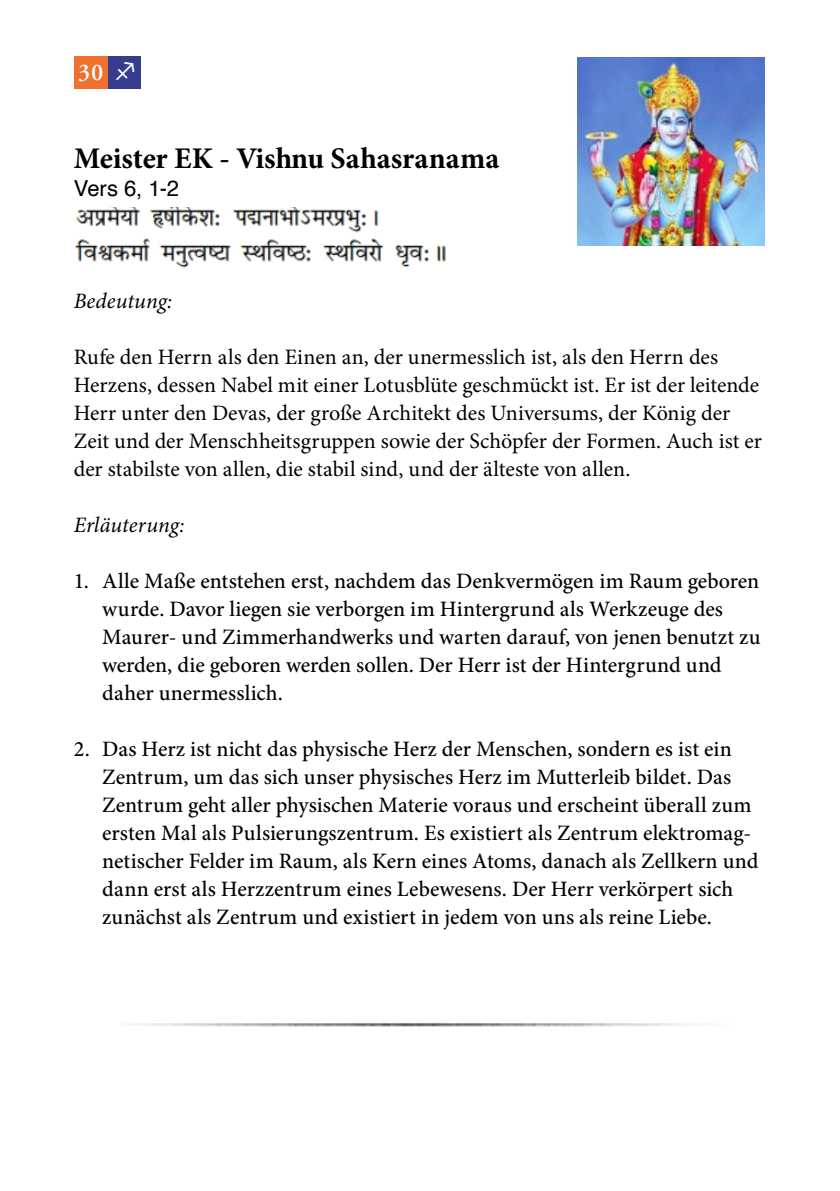
<style>
.page{position:relative;width:840px;height:1191px;background:#fff}
.page>*{position:absolute;margin:0;border:0;box-sizing:border-box;transform-origin:0 0}
.t1{font:700 30px "Minion Pro";letter-spacing:-.005em;color:#000}
.t2{font:600 24px "Adobe Garamond Pro";color:#fff}
.t3{font:500 22px/28px "Minion Pro";color:#000}
.t4{font:22px/28px "Minion Pro";color:#000}
.t5{font:italic 22px "Minion Pro";color:#000}
.t6{font:22px "Helvetica";color:#000}
</style>
<div class="page">
<div style="left:74px;top:56px;width:34px;height:33px;background:#ee7130"></div>
<div style="left:108px;top:56px;width:33px;height:33px;background:#363d8c"></div>
<img style="left:577px;top:58px;width:187px;height:187px">
<img style="left:128px;top:1023px;width:561px;height:4px">
<img style="left:74px;top:208px;width:373px;height:60px">
<p class="t2" style="left:78px;top:59px;width:27px">30</p>
<h1 class="t1" style="left:74px;top:137px;width:427px">Meister EK - Vishnu Sahasranama</h1>
<p class="t6" style="left:74px;top:171px;width:107px">Vers 6, 1-2</p>
<p class="t5" style="left:74px;top:286px;width:100px">Bedeutung:</p>
<p class="t4" style="left:74px;top:343px;width:689px">Rufe den Herrn als den Einen an, der unermesslich ist, als den Herrn des Herzens, dessen Nabel mit einer Lotusblüte geschmückt ist. Er ist der leitende Herr unter den Devas, der große Architekt des Universums, der König der Zeit und der Menschheitsgruppen sowie der Schöpfer der Formen. Auch ist er der stabilste von allen, die stabil sind, und der älteste von allen.</p>
<p class="t5" style="left:74px;top:510px;width:112px">Erläuterung:</p>
<p class="t3" style="left:102px;top:567px;width:659px;text-indent:-28px">1. Alle Maße entstehen erst, nachdem das Denkvermögen im Raum geboren wurde. Davor liegen sie verborgen im Hintergrund als Werkzeuge des Maurer- und Zimmerhandwerks und warten darauf, von jenen benutzt zu werden, die geboren werden sollen. Der Herr ist der Hintergrund und daher unermesslich.</p>
<p class="t3" style="left:102px;top:735px;width:657px;text-indent:-28px">2. Das Herz ist nicht das physische Herz der Menschen, sondern es ist ein Zentrum, um das sich unser physisches Herz im Mutterleib bildet. Das Zentrum geht aller physischen Materie voraus und erscheint überall zum ersten Mal als Pulsierungszentrum. Es existiert als Zentrum elektromag&shy;netischer Felder im Raum, als Kern eines Atoms, danach als Zellkern und dann erst als Herzzentrum eines Lebewesens. Der Herr verkörpert sich zunächst als Zentrum und existiert in jedem von uns als reine Liebe.</p>
</div>
